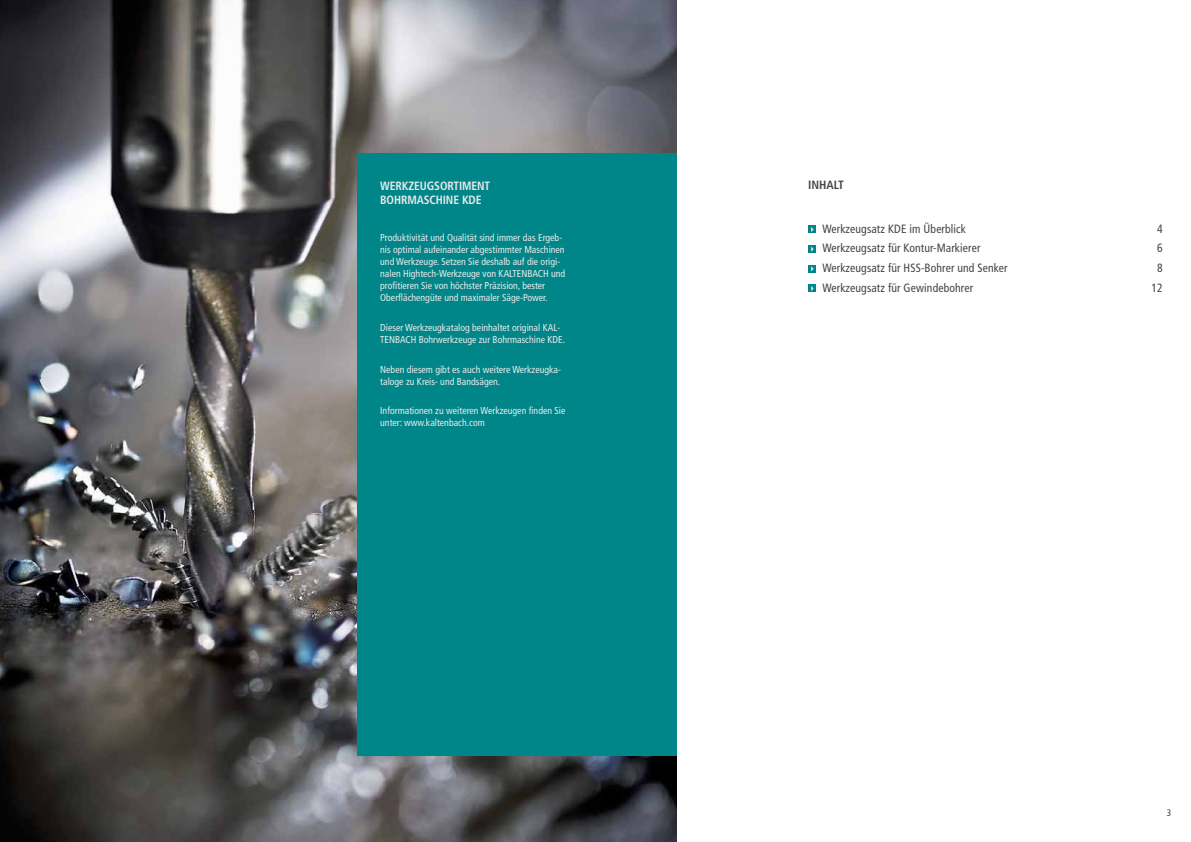
<style>
.page{position:relative;width:1191px;height:842px;background:#fff}
.page>*{position:absolute;margin:0;border:0;box-sizing:border-box;transform-origin:0 0}
.t1{font:condensed 12px "Frutiger LT Std";letter-spacing:.01em;color:#464547}
.t2{font:700 condensed 12px/14.2px "Frutiger LT Std";letter-spacing:-.01em;color:#e9e9ea}
.t3{font:700 condensed 12px "Frutiger LT Std";color:#464547}
.t4{font:condensed 10px/12px "Frutiger LT Std";color:#e9e9ea}
.t5{font:condensed 9.5px "Frutiger LT Std";color:#464547}
</style>
<div class="page">
<img style="left:0;top:0;width:676px;height:842px">
<div style="left:357px;top:153px;width:319px;height:602px;background:#008689"></div>
<svg style="left:808px;top:226px;width:7px;height:7px"></svg>
<svg style="left:808px;top:245px;width:7px;height:8px"></svg>
<svg style="left:808px;top:265px;width:7px;height:8px"></svg>
<svg style="left:808px;top:285px;width:7px;height:7px"></svg>
<p class="t2" style="left:380px;top:178px;width:111px">WERKZEUGSORTIMENT<br>BOHRMASCHINE KDE</p>
<p class="t4" style="left:380px;top:231px;width:186px">Produktivität und Qualität sind immer das Ergeb&shy;nis optimal aufeinander abgestimmter Maschinen und Werkzeuge. Setzen Sie deshalb auf die origi&shy;nalen Hightech-Werkzeuge von KALTENBACH und profitieren Sie von höchster Präzision, bester Oberflächengüte und maximaler Säge-Power.</p>
<p class="t4" style="left:380px;top:321px;width:181px">Dieser Werkzeugkatalog beinhaltet original Kal&shy;tenbac</p>
<p class="t4" style="left:411px;top:333px;width:156px">H Bohrwerkzeuge zur Bohrmaschine KDE.</p>
<p class="t4" style="left:380px;top:363px;width:182px">Neben diesem gibt es auch weitere Werkzeugka&shy;taloge zu Kreis- und Bandsägen.</p>
<p class="t4" style="left:380px;top:405px;width:187px">Informationen zu weiteren Werkzeugen finden Sie unter: www.kaltenbach.com</p>
<p class="t3" style="left:808px;top:178px;width:37px">INHALT</p>
<p class="t1" style="left:822px;top:221px;width:145px">Werkzeugsatz KDE im Überblick</p>
<p class="t1" style="left:1157px;top:221px;width:7px">4</p>
<p class="t1" style="left:822px;top:241px;width:160px">Werkzeugsatz für Kontur-Markierer</p>
<p class="t1" style="left:1157px;top:241px;width:7px">6</p>
<p class="t1" style="left:822px;top:261px;width:187px">Werkzeugsatz für HSS-Bohrer und Senker</p>
<p class="t1" style="left:1157px;top:261px;width:7px">8</p>
<p class="t1" style="left:822px;top:280px;width:152px">Werkzeugsatz für Gewindebohrer</p>
<p class="t1" style="left:1151px;top:280px;width:13px">12</p>
<p class="t5" style="left:1166px;top:807px;width:6px">3</p>
</div>
